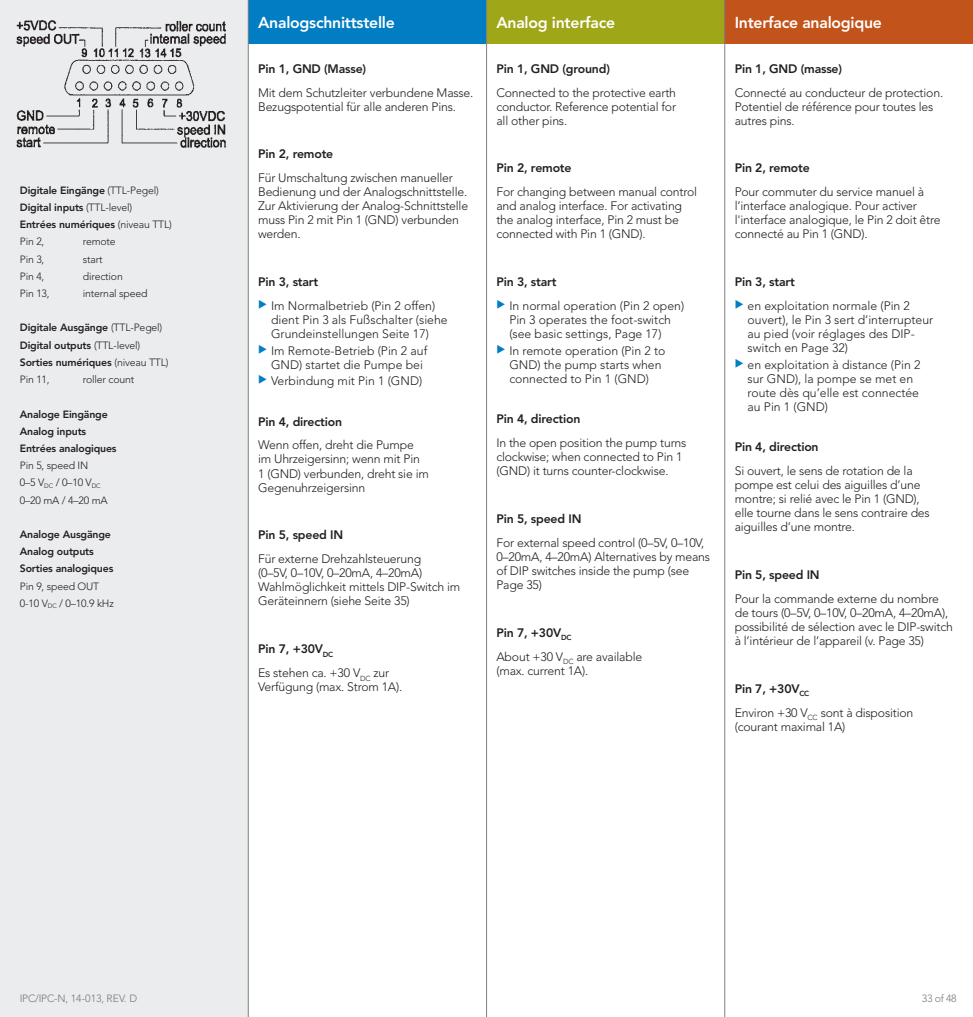
<style>
.page{position:relative;width:973px;height:1017px;background:#fff}
.page>*{position:absolute;margin:0;border:0;box-sizing:border-box;transform-origin:0 0}
.t1{font:800 15.75px "Avenir";letter-spacing:-.015em;color:#fff}
.t2{font:300 12.25px/14px "Avenir";letter-spacing:-.015em;color:#231f20}
.t3{font:800 12.25px "Avenir";letter-spacing:-.015em;color:#231f20}
.t4{font:800 10.5px/17.2px "Avenir";letter-spacing:-.015em;color:#231f20}
.t5{font:300 10.5px/17.2px "Avenir";letter-spacing:-.015em;color:#231f20}
.t6{font:300 10.5px "Avenir";color:#77787b}
.t7{font:300 10.5px "Avenir";letter-spacing:-.025em;color:#77787b}
.s1{font-weight:300}
.s2{font-weight:800}
</style>
<div class="page">
<div style="left:0;top:0;width:248px;height:1017px;background:#ebeced"></div>
<div style="left:248px;top:0;width:238px;height:43px;background:#007dc3"></div>
<div style="left:486px;top:0;width:238px;height:43px;background:#9fa617"></div>
<hr style="left:0;top:0;width:1px;height:43px;background:#c2531a">
<div style="left:724px;top:0;width:248px;height:43px;background:#c2531a"></div>
<hr style="left:486px;top:0;width:1px;height:1017px;background:#808285">
<hr style="left:724px;top:0;width:1px;height:1017px;background:#808285">
<hr style="left:248px;top:0;width:1px;height:1017px;background:#808285">
<img style="left:16px;top:20px;width:211px;height:128px">
<p class="t4" style="left:20px;top:182px;width:154px">Digitale Eingänge <span class="s1">(TTL-Pegel)<br></span>Digital inputs <span class="s1">(TTL-level)<br></span>Entrées numériques <span class="s1">(niveau TTL)<br>Pin 2,</span></p>
<p class="t5" style="left:83px;top:233px;width:34px">remote</p>
<p class="t5" style="left:20px;top:250px;width:26px">Pin 3,</p>
<p class="t5" style="left:83px;top:250px;width:21px">start</p>
<p class="t5" style="left:20px;top:268px;width:26px">Pin 4,</p>
<p class="t5" style="left:83px;top:268px;width:41px">direction</p>
<p class="t5" style="left:20px;top:285px;width:31px">Pin 13,</p>
<p class="t5" style="left:83px;top:285px;width:66px">internal speed</p>
<p class="t4" style="left:20px;top:319px;width:150px">Digitale Ausgänge <span class="s1">(TTL-Pegel)<br></span>Digital outputs <span class="s1">(TTL-level)<br></span>Sorties numériques <span class="s1">(niveau TTL)<br>Pin 11,</span></p>
<p class="t5" style="left:83px;top:371px;width:53px">roller count</p>
<p class="t4" style="left:20px;top:405px;width:98px">Analoge Eingänge<br>Analog inputs<br>Entrées analogiques</p>
<p class="t5" style="left:20px;top:457px;width:89px">Pin 5, speed IN<br>0–5 V<sub>DC</sub> / 0–10 V<sub>DC<br></sub>0–20 mA / 4–20 mA</p>
<p class="t4" style="left:20px;top:526px;width:95px">Analoge Ausgänge<br>Analog outputs<br>Sorties analogiques</p>
<p class="t5" style="left:20px;top:577px;width:95px">Pin 9, speed OUT<br>0-10 V<sub>DC</sub> / 0–10.9 kHz</p>
<p class="t1" style="left:258px;top:13px;width:138px">Analogschnittstelle</p>
<p class="t1" style="left:496px;top:13px;width:120px">Analog interface</p>
<p class="t1" style="left:734px;top:13px;width:149px">Interface analogique</p>
<p class="t3" style="left:258px;top:61px;width:109px">Pin 1, GND (Masse)</p>
<p class="t2" style="left:258px;top:85px;width:217px">Mit dem Schutzleiter verbundene Masse.<br>Bezugspotential für alle anderen Pins.</p>
<p class="t3" style="left:258px;top:147px;width:77px">Pin 2, remote</p>
<p class="t2" style="left:258px;top:171px;width:211px">Für Umschaltung zwischen manueller<br>Bedienung und der Analogschnittstelle.<br>Zur Aktivierung der Analog-Schnittstelle muss Pin 2 mit Pin 1 (GND) verbunden werden.</p>
<p class="t3" style="left:258px;top:275px;width:62px">Pin 3, start</p>
<p class="t2" style="left:271px;top:299px;width:178px">Im Normalbetrieb (Pin 2 offen) dient Pin 3 als Fußschalter (siehe<br>Grundeinstellungen Seite 17)</p>
<p class="t2" style="left:271px;top:343px;width:158px">Im Remote-Betrieb (Pin 2 auf<br>GND) startet die Pumpe bei</p>
<p class="t2" style="left:271px;top:374px;width:153px">Verbindung mit Pin 1 (GND)</p>
<p class="t3" style="left:258px;top:414px;width:85px">Pin 4, direction</p>
<p class="t2" style="left:258px;top:438px;width:172px">Wenn offen, dreht die Pumpe im Uhrzeigersinn; wenn mit Pin<br>1 (GND) verbunden, dreht sie im<br>Gegenuhrzeigersinn</p>
<p class="t3" style="left:258px;top:528px;width:86px">Pin 5, speed IN</p>
<p class="t2" style="left:258px;top:552px;width:204px">Für externe Drehzahlsteuerung<br>(0–5V, 0–10V, 0–20mA, 4–20mA)<br>Wahlmöglichkeit mittels DIP-Switch im Geräteinnern (siehe Seite 35)</p>
<p class="t2" style="left:258px;top:637px;width:133px;line-height:24px"><span class="s2">Pin 7, +30V</span><sub>DC<br></sub>Es stehen ca. +30 V<sub>DC</sub> zur</p>
<p class="t2" style="left:258px;top:680px;width:146px">Verfügung (max. Strom 1A).</p>
<p class="t3" style="left:496px;top:61px;width:115px">Pin 1, GND (ground)</p>
<p class="t2" style="left:496px;top:85px;width:181px;text-align:justify">Connected to the protective earth conductor. Reference potential for all other pins.</p>
<p class="t3" style="left:496px;top:161px;width:77px">Pin 2, remote</p>
<p class="t2" style="left:496px;top:185px;width:202px">For changing between manual control and analog interface. For activating the analog interface, Pin 2 must be connected with Pin 1 (GND).</p>
<p class="t3" style="left:496px;top:275px;width:62px">Pin 3, start</p>
<p class="t2" style="left:509px;top:299px;width:176px">In normal operation (Pin 2 open)<br>Pin 3 operates the foot-switch (see basic settings, Page 17)</p>
<p class="t2" style="left:509px;top:343px;width:158px">In remote operation (Pin 2 to<br>GND) the pump starts when connected to Pin 1 (GND)</p>
<p class="t3" style="left:496px;top:412px;width:85px">Pin 4, direction</p>
<p class="t2" style="left:496px;top:436px;width:191px">In the open position the pump turns clockwise; when connected to Pin 1 (GND) it turns counter-clockwise.</p>
<p class="t3" style="left:496px;top:511px;width:86px">Pin 5, speed IN</p>
<p class="t2" style="left:496px;top:535px;width:215px">For external speed control (0–5V, 0–10V,<br>0–20mA, 4–20mA) Alternatives by means of DIP switches inside the pump (see<br>Page 35)</p>
<p class="t2" style="left:496px;top:620px;width:147px;line-height:24px"><span class="s2">Pin 7, +30V</span><sub>DC<br></sub>About +30 V<sub>DC</sub> are available</p>
<p class="t2" style="left:496px;top:663px;width:93px">(max. current 1A).</p>
<p class="t3" style="left:734px;top:61px;width:109px">Pin 1, GND (masse)</p>
<p class="t2" style="left:734px;top:85px;width:210px">Connecté au conducteur de protection.<br>Potentiel de référence pour toutes les autres pins.</p>
<p class="t3" style="left:734px;top:161px;width:77px">Pin 2, remote</p>
<p class="t2" style="left:734px;top:185px;width:207px">Pour commuter du service manuel à l’interface analogique. Pour activer l'interface analogique, le Pin 2 doit être connecté au Pin 1 (GND).</p>
<p class="t3" style="left:734px;top:275px;width:62px">Pin 3, start</p>
<p class="t2" style="left:747px;top:299px;width:187px">en exploitation normale (Pin 2 ouvert), le Pin 3 sert d’interrupteur au pied (voir réglages des DIP&shy;switch en Page 32)</p>
<p class="t2" style="left:747px;top:357px;width:174px">en exploitation à distance (Pin 2 sur GND), la pompe se met en route dès qu’elle est connectée au Pin 1 (GND)</p>
<p class="t3" style="left:734px;top:440px;width:85px">Pin 4, direction</p>
<p class="t2" style="left:734px;top:464px;width:196px">Si ouvert, le sens de rotation de la pompe est celui des aiguilles d’une montre; si relié avec le Pin 1 (GND), elle tourne dans le sens contraire des aiguilles d’une montre.</p>
<p class="t3" style="left:734px;top:567px;width:86px">Pin 5, speed IN</p>
<p class="t2" style="left:734px;top:591px;width:220px">Pour la commande externe du nombre de tours (0–5V, 0–10V, 0–20mA, 4–20mA), possibilité de sélection avec le DIP-switch à l’intérieur de l’appareil (v. Page 35)</p>
<p class="t2" style="left:734px;top:676px;width:180px;line-height:24px"><span class="s2">Pin 7, +30V</span><sub>CC<br></sub>Environ +30 V<sub>CC</sub> sont à disposition</p>
<p class="t2" style="left:734px;top:719px;width:112px">(courant maximal 1A)</p>
<p class="t6" style="left:20px;top:993px;width:119px">IPC/IPC-N, 14-013, REV. D</p>
<p class="t7" style="left:921px;top:993px;width:36px">33 of 48</p>
</div>
